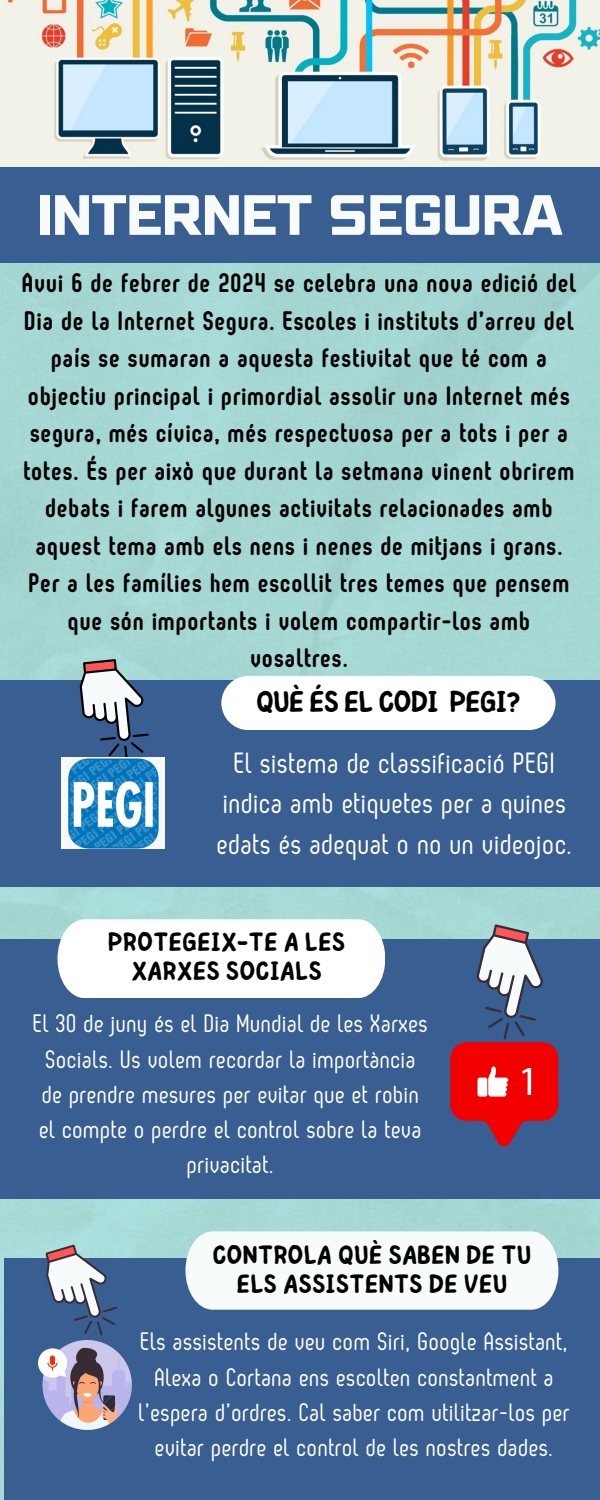
<style>
.page{position:relative;width:600px;height:1500px;background:#fff}
.page>*{position:absolute;margin:0;border:0;box-sizing:border-box;transform-origin:0 0}
.t1{font:51px "Pattanakarn Bold Wd 4";color:#f8fbfb}
.t2{font:600 30.2px "Childos Arabic";letter-spacing:-.035em;color:#000}
.t3{font:29.3px/40.5px "Oval";letter-spacing:.04em;color:#fff;text-align:center}
.t4{font:700 26.8px/37.5px "Oval";letter-spacing:.04em;color:#000;text-align:center}
.t5{font:600 26.5px/29.2px "Childos Arabic";color:#000;text-align:center}
.t6{font:25.3px/35.2px "Oval";letter-spacing:.04em;color:#fff;text-align:center}
</style>
<div class="page">
<div style="left:0;top:262px;width:600px;height:1238px;background:#a5d7d3"></div>
<div style="left:5px;top:1259px;width:595px;height:241px;background:#385e92"></div>
<div style="left:185px;top:1231px;width:373px;height:79px;background:#f8fbfb"></div>
<div style="left:0;top:680px;width:600px;height:207px;background:#385e92"></div>
<div style="left:221px;top:676px;width:334px;height:54px;background:#fff;border-radius:27px"></div>
<div style="left:0;top:939px;width:600px;height:259px;background:#385e92"></div>
<div style="left:57px;top:919px;width:328px;height:79px;background:#fff"></div>
<svg style="left:52px;top:648px;width:122px;height:121px"></svg>
<img style="left:38px;top:1341px;width:93px;height:88px">
<svg style="left:29px;top:1239px;width:102px;height:97px"></svg>
<img style="left:62px;top:758px;width:103px;height:91px">
<img style="left:0;top:0;width:600px;height:167px">
<svg style="left:440px;top:912px;width:138px;height:234px"></svg>
<div style="left:0;top:167px;width:600px;height:95px;background:#385e92"></div>
<h3 class="t1" style="left:37px;top:187px;width:528px">INTERNET SEGURA</h3>
<h4 class="t4" style="left:23px;top:266px;width:556px">Avui 6 de febrer de 2024 se celebra una nova edició del Dia de la Internet Segura. Escoles i instituts d’arreu del país se sumaran a aquesta festivitat que té com a objectiu principal i primordial assolir una Internet més segura, més cívica, més respectuosa per a tots i per a totes. És per això que durant la setmana vinent obrirem debats i farem algunes activitats relacionades amb aquest tema amb els nens i nenes de mitjans i grans.<br>Per a les famílies hem escollit tres temes que pensem que són importants i volem compartir-los amb vosaltres.</h4>
<h5 class="t2" style="left:256px;top:680px;width:266px">QUÈ ÉS EL CODI PEGI?</h5>
<p class="t3" style="left:218px;top:744px;width:356px">El sistema de classificació PEGI indica amb etiquetes per a quines edats és adequat o no un videojoc.</p>
<h2 class="t5" style="left:108px;top:928px;width:239px">PROTEGEIX-TE A LES<br>XARXES SOCIALS</h2>
<p class="t6" style="left:34px;top:1008px;width:396px">El 30 de juny és el Dia Mundial de les Xarxes Socials. Us volem recordar la importància de prendre mesures per evitar que et robin el compte o perdre el control sobre la teva privacitat.</p>
<p class="t5" style="left:212px;top:1240px;width:321px">CONTROLA QUÈ SABEN DE TU<br>ELS ASSISTENTS DE VEU</p>
<p class="t6" style="left:140px;top:1326px;width:432px">Els assistents de veu com Siri, Google Assistant, Alexa o Cortana ens escolten constantment a l’espera d’ordres. Cal saber com utilitzar-los per evitar perdre el control de les nostres dades.</p>
</div>
